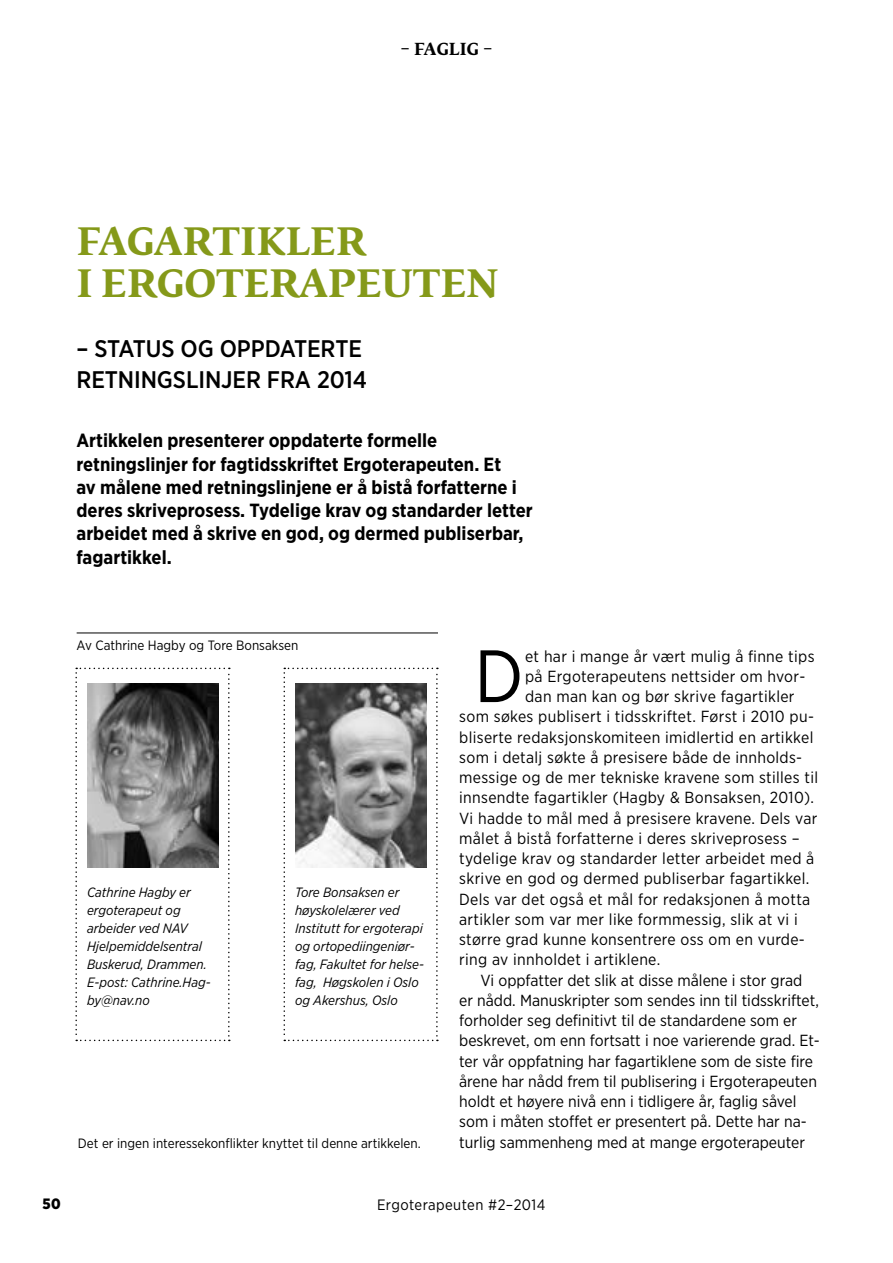
<style>
.page{position:relative;width:893px;height:1263px;background:#fff}
.page>*{position:absolute;margin:0;border:0;box-sizing:border-box;transform-origin:0 0}
.t1{font:73.95px "Gotham Narrow";color:#000}
.t2{font:700 37.5px/42px "Fedra Serif B Std";letter-spacing:.01em;color:#859919}
.t3{font:500 24px/31.5px "Gotham Narrow";letter-spacing:-.005em;color:#000}
.t4{font:700 19.05px/23.2px "Gotham Narrow";color:#000}
.t5{font:700 16.5px "Fedra Serif B Std";letter-spacing:.015em;color:#000}
.t6{font:16.05px "Gotham Narrow";letter-spacing:.02em;color:#000}
.t7{font:16.05px "Gotham Narrow";color:#000}
.t8{font:15px "Gotham Narrow";letter-spacing:.03em;color:#000}
.t9{font:900 15px "Gotham Narrow";color:#000}
.t10{font:italic 13.5px/18px "Gotham Narrow";color:#000}
.t11{font:13.5px "Gotham Narrow";color:#000}
</style>
<div class="page">
<hr style="left:77px;top:633px;width:361px;height:1px;background:#000">
<svg style="left:75px;top:668px;width:155px;height:373px"></svg>
<svg style="left:284px;top:668px;width:154px;height:373px"></svg>
<img style="left:87px;top:684px;width:132px;height:184px">
<img style="left:295px;top:684px;width:132px;height:184px">
<p class="t5" style="left:400px;top:38px;width:93px">– FAGLIG –</p>
<h2 class="t2" style="left:77px;top:223px;width:423px">FAGARTIKLER<br>I ERGOTERAPEUTEN</h2>
<h3 class="t3" style="left:77px;top:332px;width:292px">– STATUS OG OPPDATERTE<br>RETNINGSLINJER FRA 2014</h3>
<p class="t4" style="left:77px;top:429px;width:458px">Artikkelen presenterer oppdaterte formelle retningslinjer for fagtidsskriftet Ergoterapeuten. Et<br>av målene med retningslinjene er å bistå forfatterne i deres skriveprosess. Tydelige krav og standarder letter arbeidet med å skrive en god, og dermed publiserbar, fagartikkel.</p>
<p class="t11" style="left:77px;top:637px;width:223px">Av Cathrine Hagby og Tore Bonsaksen</p>
<p class="t10" style="left:87px;top:883px;width:125px">Cathrine Hagby er ergoterapeut og arbeider ved NAV<br>Hjelpemiddelsentral<br>Buskerud, Drammen.<br>E-post: Cathrine.Hag&shy;by@nav.no</p>
<p class="t10" style="left:295px;top:883px;width:130px">Tore Bonsaksen er høyskolelærer ved<br>Institutt for ergoterapi og ortopediingeniør&shy;fag, Fakultet for helse&shy;fag, Høgskolen i Oslo og Akershus, Oslo</p>
<p class="t11" style="left:78px;top:1134px;width:344px">Det er ingen interessekonflikter knyttet til denne artikkelen.</p>
<h1 class="t1" style="left:474px;top:630px;width:51px">D</h1>
<p class="t6" style="left:525px;top:646px;width:291px">et har i mange år vært mulig å finne tips</p>
<p class="t6" style="left:525px;top:666px;width:282px">på Ergoterapeutens nettsider om hvor-</p>
<p class="t6" style="left:525px;top:686px;width:271px">dan man kan og bør skrive fagartikler</p>
<p class="t6" style="left:459px;top:707px;width:356px">som søkes publisert i tidsskriftet. Først i 2010 pu-</p>
<p class="t6" style="left:459px;top:727px;width:356px">bliserte redaksjonskomiteen imidlertid en artikkel</p>
<p class="t6" style="left:459px;top:747px;width:344px">som i detalj søkte å presisere både de innholds-</p>
<p class="t6" style="left:459px;top:767px;width:360px">messige og de mer tekniske kravene som stilles til</p>
<p class="t6" style="left:459px;top:788px;width:356px">innsendte fagartikler (Hagby &amp; Bonsaksen, 2010).</p>
<p class="t6" style="left:459px;top:808px;width:360px">Vi hadde to mål med å presisere kravene. Dels var</p>
<p class="t6" style="left:459px;top:828px;width:342px">målet å bistå forfatterne i deres skriveprosess –</p>
<p class="t6" style="left:459px;top:848px;width:357px">tydelige krav og standarder letter arbeidet med å</p>
<p class="t6" style="left:459px;top:869px;width:352px">skrive en god og dermed publiserbar fagartikkel.</p>
<p class="t6" style="left:459px;top:889px;width:353px">Dels var det også et mål for redaksjonen å motta</p>
<p class="t6" style="left:459px;top:909px;width:340px">artikler som var mer like formmessig, slik at vi i</p>
<p class="t6" style="left:459px;top:929px;width:347px">større grad kunne konsentrere oss om en vurde-</p>
<p class="t6" style="left:459px;top:950px;width:202px">ring av innholdet i artiklene.</p>
<p class="t7" style="left:480px;top:970px;width:323px">Vi oppfatter det slik at disse målene i stor grad</p>
<p class="t7" style="left:459px;top:990px;width:361px">er nådd. Manuskripter som sendes inn til tidsskriftet,</p>
<p class="t7" style="left:459px;top:1010px;width:339px">forholder seg definitivt til de standardene som er</p>
<p class="t7" style="left:459px;top:1031px;width:362px">beskrevet, om enn fortsatt i noe varierende grad. Et-</p>
<p class="t7" style="left:459px;top:1051px;width:355px">ter vår oppfatning har fagartiklene som de siste fire</p>
<p class="t7" style="left:459px;top:1071px;width:359px">årene har nådd frem til publisering i Ergoterapeuten</p>
<p class="t7" style="left:459px;top:1091px;width:339px">holdt et høyere nivå enn i tidligere år, faglig såvel</p>
<p class="t7" style="left:459px;top:1112px;width:349px">som i måten stoffet er presentert på. Dette har na-</p>
<p class="t7" style="left:459px;top:1132px;width:347px">turlig sammenheng med at mange ergoterapeuter</p>
<p class="t9" style="left:43px;top:1194px;width:20px">50</p>
<p class="t8" style="left:377px;top:1196px;width:170px">Ergoterapeuten #2–2014</p>
</div>
